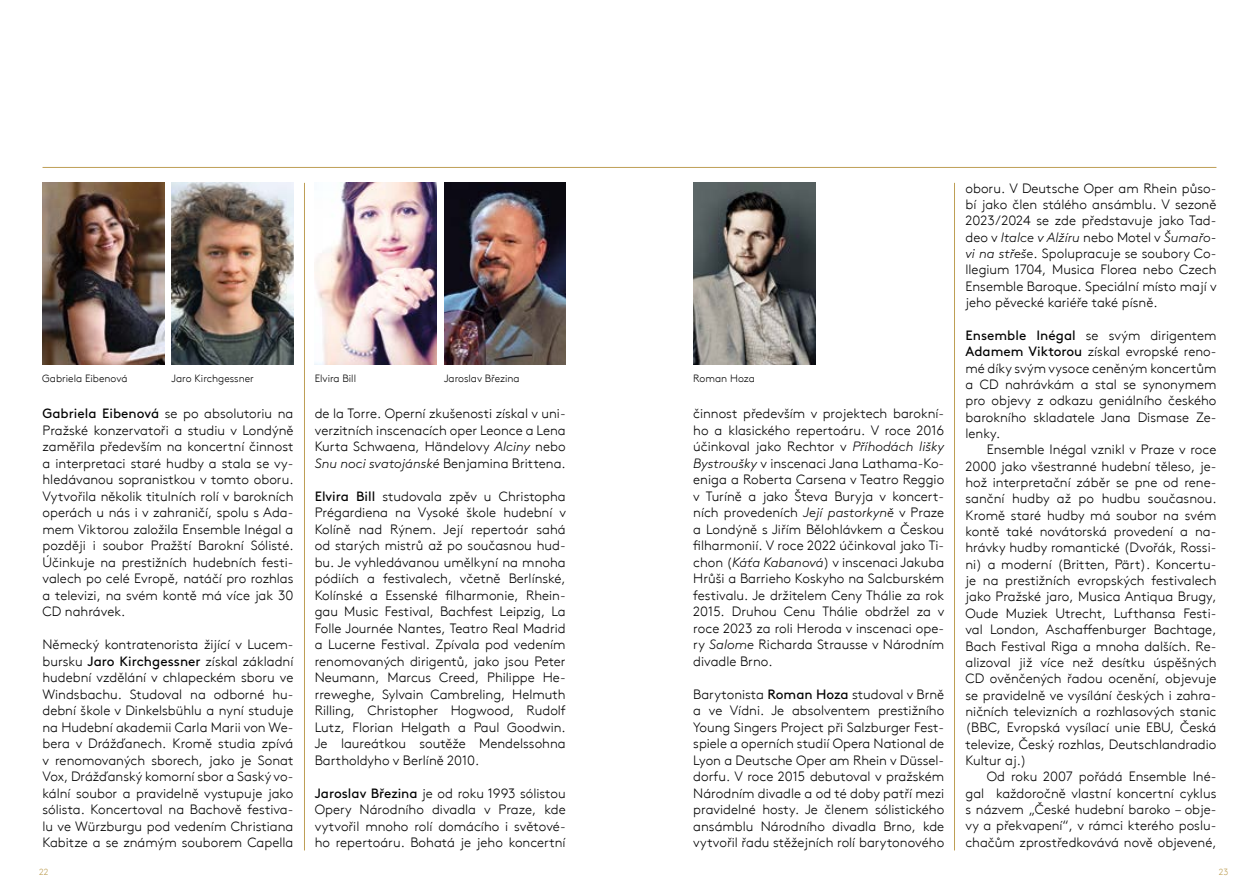
<style>
.page{position:relative;width:1259px;height:893px;background:#fff}
.page>*{position:absolute;margin:0;border:0;box-sizing:border-box;transform-origin:0 0}
.t1{font:300 13.5px/16.5px "Brown";color:#000;text-align:justify}
.t2{font:300 10.5px "Brown";color:#000}
.t3{font:300 9px "Brown";color:#be9f56}
.s1{font-weight:400}
.s2{font-style:italic}
</style>
<div class="page">
<hr style="left:43px;top:167px;width:1173px;height:1px;background:#be9f56">
<hr style="left:304px;top:183px;width:1px;height:667px;background:#be9f56">
<hr style="left:954px;top:183px;width:1px;height:667px;background:#be9f56">
<img style="left:42px;top:183px;width:122px;height:181px">
<img style="left:315px;top:183px;width:121px;height:181px">
<img style="left:172px;top:183px;width:121px;height:181px">
<img style="left:444px;top:183px;width:122px;height:181px">
<img style="left:693px;top:183px;width:122px;height:181px">
<p class="t2" style="left:42px;top:371px;width:87px">Gabriela Eibenová</p>
<p class="t2" style="left:172px;top:371px;width:84px">Jaro Kirchgessner</p>
<p class="t2" style="left:315px;top:371px;width:43px">Elvira Bill</p>
<p class="t2" style="left:444px;top:371px;width:77px">Jaroslav Březina</p>
<p class="t2" style="left:693px;top:371px;width:63px">Roman Hoza</p>
<p class="t1" style="left:43px;top:404px;width:252px"><span class="s1">Gabriela Eibenová</span> se po absolutoriu na Pražské konzervatoři a studiu v Londýně zaměřila především na koncertní činnost a interpretaci staré hudby a stala se vy&shy;hledávanou sopranistkou v tomto oboru.<br>Vytvořila několik titulních rolí v barokních operách u nás i v zahraničí, spolu s Ada&shy;mem Viktorou založila Ensemble Inégal a později i soubor Pražští Barokní Sólisté.<br>Účinkuje na prestižních hudebních festi&shy;valech po celé Evropě, natáčí pro rozhlas a televizi, na svém kontě má více jak 30<br>CD nahrávek.</p>
<p class="t1" style="left:43px;top:635px;width:252px">Německý kontratenorista žijící v Lucem&shy;bursku <span class="s1">Jaro Kirchgessner</span> získal základní hudební vzdělání v chlapeckém sboru ve Windsbachu. Studoval na odborné hu&shy;dební škole v Dinkelsbühlu a nyní studuje na Hudební akademii Carla Marii von We&shy;bera v Drážďanech. Kromě studia zpívá v renomovaných sborech, jako je Sonat Vox, Drážďanský komorní sbor a Saský vo&shy;kální soubor a pravidelně vystupuje jako sólista. Koncertoval na Bachově festiva&shy;lu ve Würzburgu pod vedením Christiana Kabitze a se známým souborem Capella</p>
<p class="t1" style="left:315px;top:404px;width:252px">de la Torre. Operní zkušenosti získal v uni&shy;verzitních inscenacích oper Leonce a Lena Kurta Schwaena, Händelovy <span class="s2">Alciny</span> nebo <span class="s2">Snu noci svatojánské</span> Benjamina Brittena.</p>
<p class="t1" style="left:315px;top:487px;width:253px"><span class="s1">Elvira Bill</span> studovala zpěv u Christopha Prégardiena na Vysoké škole hudební v Kolíně nad Rýnem. Její repertoár sahá od starých mistrů až po současnou hud&shy;bu. Je vyhledávanou umělkyní na mnoha pódiích a festivalech, včetně Berlínské, Kolínské a Essenské filharmonie, Rhein&shy;gau Music Festival, Bachfest Leipzig, La Folle Journée Nantes, Teatro Real Madrid a Lucerne Festival. Zpívala pod vedením renomovaných dirigentů, jako jsou Peter Neumann, Marcus Creed, Philippe He&shy;rreweghe, Sylvain Cambreling, Helmuth Rilling, Christopher Hogwood, Rudolf Lutz, Florian Helgath a Paul Goodwin.<br>Je laureátkou soutěže Mendelssohna Bartholdyho v Berlíně 2010.</p>
<p class="t1" style="left:315px;top:784px;width:252px"><span class="s1">Jaroslav Březina</span> je od roku 1993 sólistou Opery Národního divadla v Praze, kde vytvořil mnoho rolí domácího i světové&shy;ho repertoáru. Bohatá je jeho koncertní</p>
<p class="t1" style="left:693px;top:404px;width:253px">činnost především v projektech barokní&shy;ho a klasického repertoáru. V roce 2016 účinkoval jako Rechtor v <span class="s2">Příhodách lišky Bystroušky</span> v inscenaci Jana Lathama-Ko&shy;eniga a Roberta Carsena v Teatro Reggio v Turíně a jako Števa Buryja v koncert&shy;ních provedeních <span class="s2">Její pastorkyně</span> v Praze a Londýně s Jiřím Bělohlávkem a Českou filharmonií. V roce 2022 účinkoval jako Ti&shy;chon (<span class="s2">Káťa Kabanová</span>) v inscenaci Jakuba Hrůši a Barrieho Koskyho na Salcburském festivalu. Je držitelem Ceny Thálie za rok 2015. Druhou Cenu Thálie obdržel za v roce 2023 za roli Heroda v inscenaci ope&shy;ry <span class="s2">Salome</span> Richarda Strausse v Národním divadle Brno.</p>
<p class="t1" style="left:693px;top:685px;width:252px">Barytonista <span class="s1">Roman Hoza</span> studoval v Brně a ve Vídni. Je absolventem prestižního Young Singers Project při Salzburger Fest&shy;spiele a operních studií Opera National de Lyon a Deutsche Oper am Rhein v Düssel&shy;dorfu. V roce 2015 debutoval v pražském Národním divadle a od té doby patří mezi pravidelné hosty. Je členem sólistického ansámblu Národního divadla Brno, kde vytvořil řadu stěžejních rolí barytonového</p>
<p class="t1" style="left:965px;top:179px;width:253px">oboru. V Deutsche Oper am Rhein půso&shy;bí jako člen stálého ansámblu. V sezoně 2023/2024 se zde představuje jako Tad&shy;deo v <span class="s2">Italce v Alžíru</span> nebo Motel v <span class="s2">Šumařo&shy;vi na střeše</span>. Spolupracuje se soubory Co&shy;llegium 1704, Musica Florea nebo Czech Ensemble Baroque. Speciální místo mají v jeho pěvecké kariéře také písně.</p>
<p class="t1" style="left:965px;top:326px;width:252px"><span class="s1">Ensemble Inégal</span> se svým dirigentem <span class="s1">Adamem Viktorou</span> získal evropské reno&shy;mé díky svým vysoce ceněným koncertům a CD nahrávkám a stal se synonymem pro objevy z odkazu geniálního českého barokního skladatele Jana Dismase Ze&shy;lenky.</p>
<p class="t1" style="left:965px;top:440px;width:252px;text-indent:21px">Ensemble Inégal vznikl v Praze v roce 2000 jako všestranné hudební těleso, je&shy;hož interpretační záběr se pne od rene&shy;sanční hudby až po hudbu současnou.<br>Kromě staré hudby má soubor na svém kontě také novátorská provedení a na&shy;hrávky hudby romantické (Dvořák, Rossi&shy;ni) a moderní (Britten, Pärt). Koncertu&shy;je na prestižních evropských festivalech jako Pražské jaro, Musica Antiqua Brugy, Oude Muziek Utrecht, Lufthansa Festi&shy;val London, Aschaffenburger Bachtage, Bach Festival Riga a mnoha dalších. Re&shy;alizoval již více než desítku úspěšných CD ověnčených řadou ocenění, objevuje se pravidelně ve vysílání českých i zahra&shy;ničních televizních a rozhlasových stanic (BBC, Evropská vysílací unie EBU, Česká televize, Český rozhlas, Deutschlandradio Kultur aj.)</p>
<p class="t1" style="left:965px;top:767px;width:252px;text-indent:21px">Od roku 2007 pořádá Ensemble Iné&shy;gal každoročně vlastní koncertní cyklus s názvem „České hudební baroko – obje&shy;vy a překvapení“, v rámci kterého poslu&shy;chačům zprostředkovává nově objevené,</p>
<p class="t3" style="left:39px;top:865px;width:11px">22</p>
<p class="t3" style="left:1218px;top:865px;width:11px">23</p>
</div>
